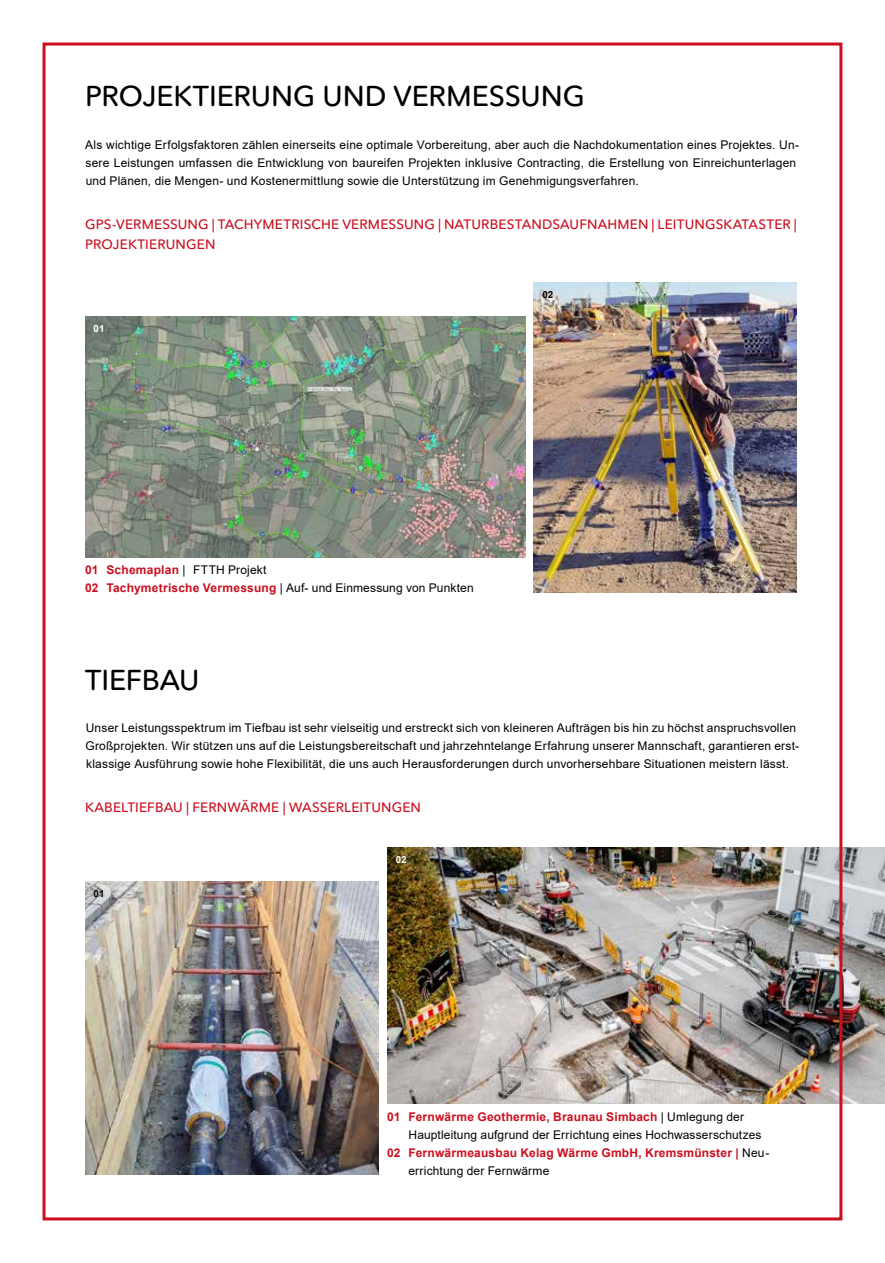
<style>
.page{position:relative;width:885px;height:1263px;background:#fff}
.page>*{position:absolute;margin:0;border:0;box-sizing:border-box;transform-origin:0 0}
.t1{font:500 28.5px "Avenir Next Rounded Std";letter-spacing:-.005em;color:#000}
.t2{font:500 13.5px/19.5px "Avenir Next Rounded Std";letter-spacing:.01em;color:#cb0f1f}
.t3{font:12px/18px "Arial";letter-spacing:.015em;color:#000}
.t4{font:700 12px "Arial";letter-spacing:.02em;color:#cb0f1f}
.t5{font:700 9.75px "Arial";color:#fff}
.t6{font:700 9.75px "Arial";color:#000}
.s1{font-weight:700;color:#cb0f1f}
.s2{font-weight:400;color:#000}
</style>
<div class="page">
<img style="left:843px;top:847px;width:41px;height:257px">
<img style="left:42px;top:42px;width:801px;height:1179px">
<img style="left:85px;top:317px;width:440px;height:240px">
<img style="left:85px;top:881px;width:293px;height:294px">
<h1 class="t1" style="left:85px;top:79px;width:501px">PROJEKTIERUNG UND VERMESSUNG</h1>
<p class="t3" style="left:85px;top:136px;width:715px">Als wichtige Erfolgsfaktoren zählen einerseits eine optimale Vorbereitung, aber auch die Nachdokumentation eines Projektes. Un&shy;sere Leistungen umfassen die Entwicklung von baureifen Projekten inklusive Contracting, die Erstellung von Einreichunterlagen und Plänen, die Mengen- und Kostenermittlung sowie die Unterstützung im Genehmigungsverfahren.</p>
<p class="t2" style="left:85px;top:215px;width:713px">GPS-VERMESSUNG | TACHYMETRISCHE VERMESSUNG | NATURBESTANDSAUFNAHMEN | LEITUNGSKATASTER |<br>PROJEKTIERUNGEN</p>
<p class="t5" style="left:94px;top:322px;width:12px">01</p>
<p class="t6" style="left:542px;top:288px;width:13px">02</p>
<p class="t3" style="left:85px;top:561px;width:390px"><span class="s1">01 Schemaplan</span> | FTTH Projekt<br><span class="s1">02 Tachymetrische Vermessung</span> | Auf- und Einmessung von Punkten</p>
<h1 class="t1" style="left:85px;top:662px;width:116px">TIEFBAU</h1>
<p class="t3" style="left:85px;top:719px;width:715px">Unser Leistungsspektrum im Tiefbau ist sehr vielseitig und erstreckt sich von kleineren Aufträgen bis hin zu höchst anspruchsvollen<br>Großprojekten. Wir stützen uns auf die Leistungsbereitschaft und jahrzehntelange Erfahrung unserer Mannschaft, garantieren erst&shy;klassige Ausführung sowie hohe Flexibilität, die uns auch Herausforderungen durch unvorhersehbare Situationen meistern lässt.</p>
<p class="t2" style="left:85px;top:798px;width:337px">KABELTIEFBAU | FERNWÄRME | WASSERLEITUNGEN</p>
<p class="t6" style="left:94px;top:887px;width:12px">01</p>
<p class="t5" style="left:395px;top:853px;width:13px">02</p>
<p class="t4" style="left:387px;top:1108px;width:358px">01 Fernwärme Geothermie, Braunau Simbach <span class="s2">| Umlegung der</span></p>
<p class="t3" style="left:408px;top:1126px;width:354px">Hauptleitung aufgrund der Errichtung eines Hochwasserschutzes</p>
<p class="t4" style="left:387px;top:1144px;width:384px">02 Fernwärmeausbau Kelag Wärme GmbH, Kremsmünster | <span class="s2">Neu-</span></p>
<p class="t3" style="left:408px;top:1162px;width:142px">errichtung der Fernwärme</p>
</div>
